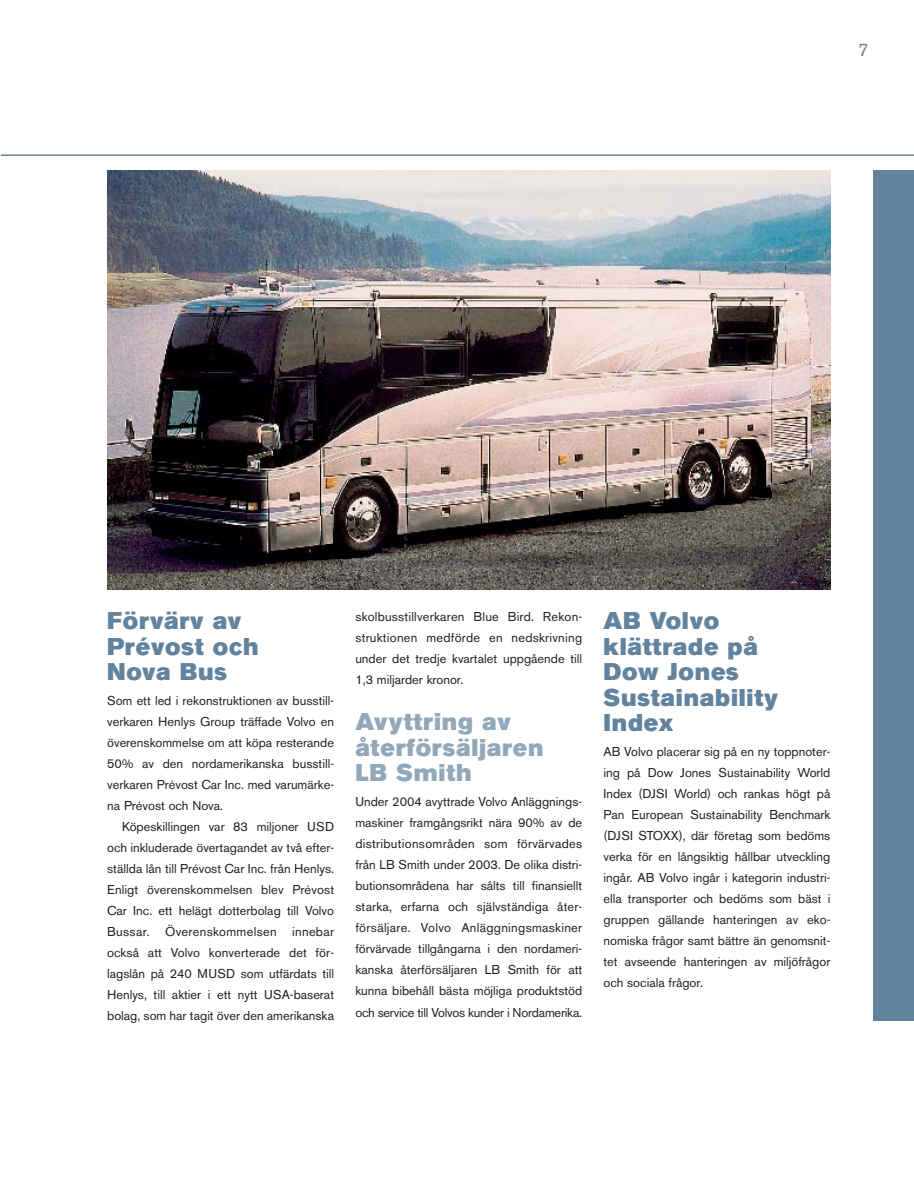
<style>
.page{position:relative;width:914px;height:1190px;background:#fff}
.page>*{position:absolute;margin:0;border:0;box-sizing:border-box;transform-origin:0 0}
.t1{font:24px/25.5px "Volvo Sans Super";letter-spacing:.03em;color:#62839e}
.t2{font:24px/25.5px "Volvo Sans Super";letter-spacing:.03em;color:#91a8bb}
.t3{font:18px "Volvo Sans";color:#62839e}
.t4{font:12.75px/21px "Volvo Sans";color:#231f20;text-align:justify}
</style>
<div class="page">
<div style="left:872px;top:170px;width:42px;height:850px;background:#62839e"></div>
<hr style="left:1px;top:154px;width:913px;height:2px;background:#62839e">
<img style="left:107px;top:170px;width:723px;height:419px">
<h2 class="t3" style="left:858px;top:43px;width:12px">7</h2>
<h1 class="t1" style="left:107px;top:610px;width:153px">Förvärv av<br>Prévost och<br>Nova Bus</h1>
<p class="t4" style="left:107px;top:691px;width:228px">Som ett led i rekonstruktionen av busstill&shy;verkaren Henlys Group träffade Volvo en överenskommelse om att köpa resterande 50% av den nordamerikanska busstill&shy;verkaren Prévost Car Inc. med varumärke&shy;na Prévost och Nova.</p>
<p class="t4" style="left:107px;top:817px;width:228px;text-indent:15px">Köpeskillingen var 83 miljoner USD och inkluderade övertagandet av två efter&shy;ställda lån till Prévost Car Inc. från Henlys.<br>Enligt överenskommelsen blev Prévost Car Inc. ett helägt dotterbolag till Volvo Bussar. Överenskommelsen innebar också att Volvo konverterade det för&shy;lagslån på 240 MUSD som utfärdats till Henlys, till aktier i ett nytt USA-baserat bolag, som har tagit över den amerikanska</p>
<p class="t4" style="left:355px;top:607px;width:228px">skolbusstillverkaren Blue Bird. Rekon&shy;struktionen medförde en nedskrivning under det tredje kvartalet uppgående till 1,3 miljarder kronor.</p>
<h1 class="t2" style="left:355px;top:711px;width:190px">Avyttring av återförsäljaren<br>LB Smith</h1>
<p class="t4" style="left:355px;top:793px;width:228px">Under 2004 avyttrade Volvo Anläggnings&shy;maskiner framgångsrikt nära 90% av de distributionsområden som förvärvades från LB Smith under 2003. De olika distri&shy;butionsområdena har sålts till finansiellt starka, erfarna och självständiga åter&shy;försäljare. Volvo Anläggningsmaskiner förvärvade tillgångarna i den nordameri&shy;kanska återförsäljaren LB Smith för att kunna bibehåll bästa möjliga produktstöd och service till Volvos kunder i Nordamerika.</p>
<h1 class="t1" style="left:603px;top:610px;width:176px">AB Volvo klättrade på<br>Dow Jones<br>Sustainability<br>Index</h1>
<p class="t4" style="left:603px;top:742px;width:228px">AB Volvo placerar sig på en ny toppnoter&shy;ing på Dow Jones Sustainability World Index (DJSI World) och rankas högt på Pan European Sustainability Benchmark (DJSI STOXX), där företag som bedöms verka för en långsiktig hållbar utveckling ingår. AB Volvo ingår i kategorin industri&shy;ella transporter och bedöms som bäst i gruppen gällande hanteringen av eko&shy;nomiska frågor samt bättre än genomsnit&shy;tet avseende hanteringen av miljöfrågor och sociala frågor.</p>
</div>
